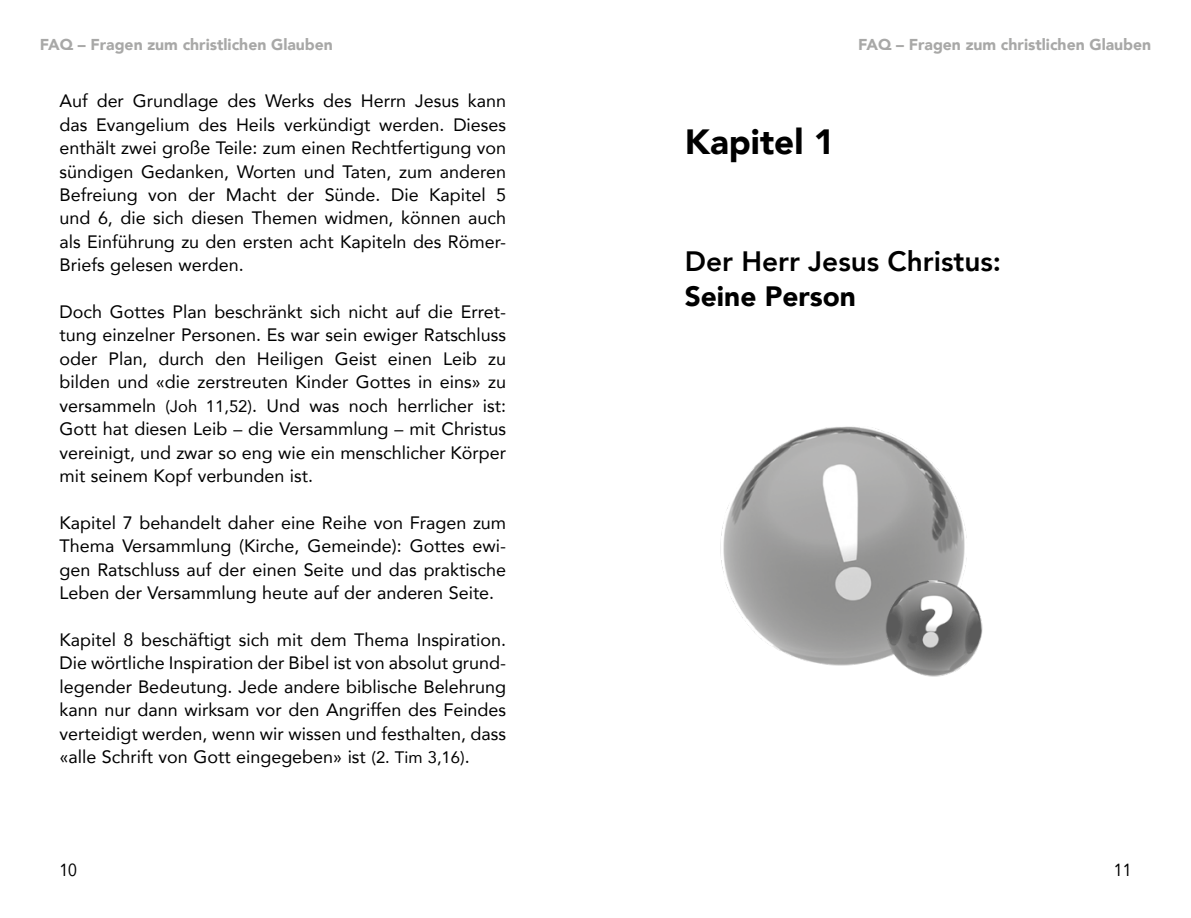
<style>
.page{position:relative;width:1191px;height:918px;background:#fff}
.page>*{position:absolute;margin:0;border:0;box-sizing:border-box;transform-origin:0 0}
.t1{font:900 35px "Avenir";color:#000}
.t2{font:800 28px "Avenir";color:#000}
.t3{font:900 28px "Avenir";color:#000}
.t4{font:17.85px/23.4px "Avenir";color:#000;text-align:justify}
.t5{font:17.5px "Avenir";color:#000;scale:.9 1}
.t6{font:900 15.75px "Avenir";color:#a8a8a7}
.s1{font-size:16.62px}
</style>
<div class="page">
<img style="left:720px;top:426px;width:247px;height:240px">
<img style="left:884px;top:578px;width:99px;height:99px">
<p class="t6" style="left:40px;top:31px;width:295px">FAQ – Fragen zum christlichen Glauben</p>
<p class="t4" style="left:60px;top:89px;width:448px">Auf der Grundlage des Werks des Herrn Jesus kann das Evangelium des Heils verkündigt werden. Dieses enthält zwei große Teile: zum einen Rechtfertigung von sündigen Gedanken, Worten und Taten, zum anderen Befreiung von der Macht der Sünde. Die Kapitel 5 und 6, die sich diesen Themen widmen, können auch als Einführung zu den ersten acht Kapiteln des Römer-Briefs gelesen werden.</p>
<p class="t4" style="left:60px;top:299px;width:448px">Doch Gottes Plan beschränkt sich nicht auf die Erret&shy;tung einzelner Personen. Es war sein ewiger Ratschluss oder Plan, durch den Heiligen Geist einen Leib zu bilden und «die zerstreuten Kinder Gottes in eins» zu versammeln <span class="s1">(Joh 11,52)</span>. Und was noch herrlicher ist:<br>Gott hat diesen Leib – die Versammlung – mit Christus vereinigt, und zwar so eng wie ein menschlicher Körper mit seinem Kopf verbunden ist.</p>
<p class="t4" style="left:60px;top:510px;width:448px">Kapitel 7 behandelt daher eine Reihe von Fragen zum Thema Versammlung (Kirche, Gemeinde): Gottes ewi&shy;gen Ratschluss auf der einen Seite und das praktische Leben der Versammlung heute auf der anderen Seite.</p>
<p class="t4" style="left:60px;top:627px;width:448px">Kapitel 8 beschäftigt sich mit dem Thema Inspiration.<br>Die wörtliche Inspiration der Bibel ist von absolut grund&shy;legender Bedeutung. Jede andere biblische Belehrung kann nur dann wirksam vor den Angriffen des Feindes verteidigt werden, wenn wir wissen und festhalten, dass «alle Schrift von Gott eingegeben» ist <span class="s1">(2. Tim 3,16)</span>.</p>
<h1 class="t1" style="left:685px;top:112px;width:151px">Kapitel 1</h1>
<p class="t6" style="left:858px;top:31px;width:295px">FAQ – Fragen zum christlichen Glauben</p>
<h2 class="t2" style="left:685px;top:240px;width:318px">Der Herr Jesus Christus:</h2>
<h2 class="t3" style="left:685px;top:273px;width:173px">Seine Person</h2>
<p class="t5" style="left:60px;top:856px;width:21px">10</p>
<p class="t5" style="left:1114px;top:856px;width:21px">11</p>
</div>
